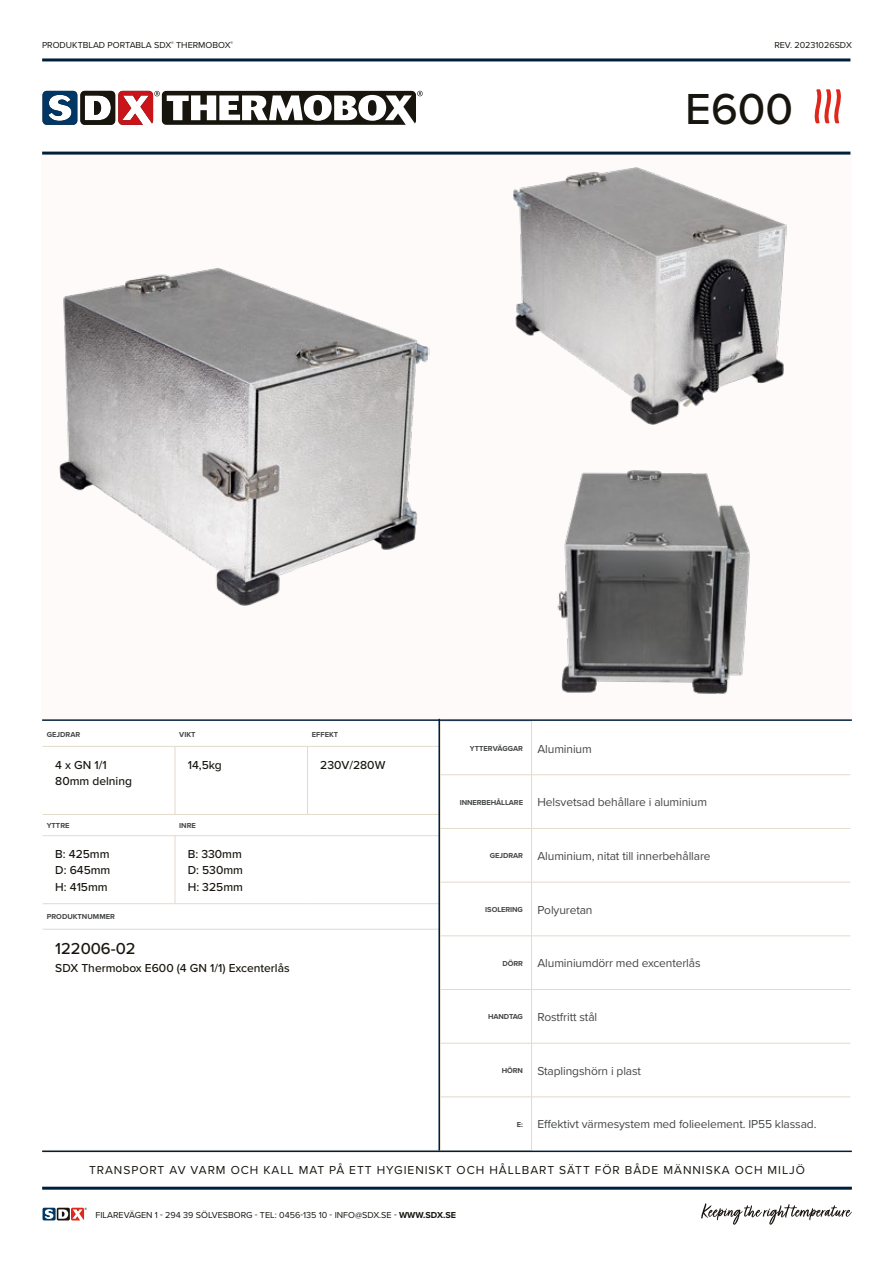
<style>
.page{position:relative;width:893px;height:1263px;background:#fff}
.page>*{position:absolute;margin:0;border:0;box-sizing:border-box;transform-origin:0 0}
.t1{font:500 45px "Proxima Nova";color:#18150f}
.t2{font:500 16.5px "Proxima Nova";color:#18150f}
.t3{font:12px "Proxima Nova";letter-spacing:-.01em;color:#454847}
.t4{font:500 12px/16.5px "Proxima Nova";color:#18150f;text-align:justify}
.t5{font:12px "Proxima Nova";letter-spacing:.08em;color:#18150f}
.t6{font:9px "Proxima Nova";color:#18150f}
.t7{font:700 7.5px "Proxima Nova";color:#454847}
.s1{font-weight:400;font-size:12px}
.s2{font-weight:700;font-size:7.5px}
.s3{font-weight:700}
</style>
<div class="page">
<div style="left:41px;top:154px;width:405px;height:565px;background:#fefafa"></div>
<img style="left:59px;top:268px;width:370px;height:338px">
<div style="left:447px;top:154px;width:405px;height:282px;background:#fefafa"></div>
<img style="left:513px;top:167px;width:274px;height:257px">
<div style="left:447px;top:436px;width:405px;height:285px;background:#fefafa"></div>
<img style="left:557px;top:470px;width:193px;height:224px">
<hr style="left:43px;top:746px;width:132px;height:1px;background:#e2dacb">
<hr style="left:175px;top:746px;width:132px;height:1px;background:#e2dacb">
<hr style="left:175px;top:746px;width:1px;height:68px;background:#e2dacb">
<hr style="left:307px;top:746px;width:133px;height:1px;background:#e2dacb">
<hr style="left:43px;top:814px;width:132px;height:1px;background:#e2dacb">
<hr style="left:175px;top:814px;width:132px;height:1px;background:#e2dacb">
<hr style="left:307px;top:814px;width:133px;height:1px;background:#e2dacb">
<hr style="left:43px;top:903px;width:132px;height:1px;background:#e2dacb">
<hr style="left:175px;top:903px;width:132px;height:1px;background:#e2dacb">
<hr style="left:307px;top:903px;width:133px;height:1px;background:#e2dacb">
<hr style="left:43px;top:835px;width:132px;height:1px;background:#e2dacb">
<hr style="left:175px;top:835px;width:132px;height:1px;background:#e2dacb">
<hr style="left:175px;top:836px;width:1px;height:67px;background:#e2dacb">
<hr style="left:307px;top:835px;width:133px;height:1px;background:#e2dacb">
<hr style="left:43px;top:929px;width:132px;height:1px;background:#e2dacb">
<hr style="left:175px;top:929px;width:132px;height:1px;background:#e2dacb">
<hr style="left:307px;top:929px;width:133px;height:1px;background:#e2dacb">
<hr style="left:307px;top:746px;width:1px;height:68px;background:#e2dacb">
<hr style="left:440px;top:721px;width:92px;height:1px;background:#e2dacb">
<hr style="left:440px;top:721px;width:1px;height:53px;background:#e2dacb">
<hr style="left:531px;top:721px;width:1px;height:53px;background:#e2dacb">
<hr style="left:440px;top:774px;width:91px;height:1px;background:#e2dacb">
<hr style="left:440px;top:775px;width:1px;height:53px;background:#e2dacb">
<hr style="left:531px;top:774px;width:319px;height:1px;background:#e2dacb">
<hr style="left:531px;top:775px;width:1px;height:53px;background:#e2dacb">
<hr style="left:440px;top:828px;width:91px;height:1px;background:#e2dacb">
<hr style="left:440px;top:829px;width:1px;height:53px;background:#e2dacb">
<hr style="left:531px;top:828px;width:319px;height:1px;background:#e2dacb">
<hr style="left:531px;top:829px;width:1px;height:53px;background:#e2dacb">
<hr style="left:440px;top:882px;width:91px;height:1px;background:#e2dacb">
<hr style="left:440px;top:882px;width:1px;height:54px;background:#e2dacb">
<hr style="left:531px;top:882px;width:319px;height:1px;background:#e2dacb">
<hr style="left:531px;top:882px;width:1px;height:54px;background:#e2dacb">
<hr style="left:440px;top:935px;width:91px;height:1px;background:#e2dacb">
<hr style="left:440px;top:936px;width:1px;height:53px;background:#e2dacb">
<hr style="left:531px;top:935px;width:319px;height:1px;background:#e2dacb">
<hr style="left:531px;top:936px;width:1px;height:53px;background:#e2dacb">
<hr style="left:440px;top:989px;width:91px;height:1px;background:#e2dacb">
<hr style="left:440px;top:990px;width:1px;height:53px;background:#e2dacb">
<hr style="left:531px;top:989px;width:319px;height:1px;background:#e2dacb">
<hr style="left:531px;top:990px;width:1px;height:53px;background:#e2dacb">
<hr style="left:440px;top:1043px;width:91px;height:1px;background:#e2dacb">
<hr style="left:440px;top:1043px;width:1px;height:54px;background:#e2dacb">
<hr style="left:531px;top:1043px;width:319px;height:1px;background:#e2dacb">
<hr style="left:531px;top:1043px;width:1px;height:54px;background:#e2dacb">
<hr style="left:440px;top:1097px;width:91px;height:1px;background:#e2dacb">
<hr style="left:440px;top:1097px;width:1px;height:53px;background:#e2dacb">
<hr style="left:531px;top:1097px;width:319px;height:1px;background:#e2dacb">
<hr style="left:531px;top:1097px;width:1px;height:53px;background:#e2dacb">
<hr style="left:42px;top:1150px;width:810px;height:2px;background:#001f39">
<hr style="left:42px;top:1187px;width:810px;height:3px;background:#001f39">
<hr style="left:42px;top:58px;width:808px;height:3px;background:#001f39">
<hr style="left:42px;top:152px;width:808px;height:3px;background:#001f39">
<svg style="left:43px;top:91px;width:380px;height:34px"></svg>
<svg style="left:43px;top:1208px;width:44px;height:12px"></svg>
<svg style="left:701px;top:1203px;width:151px;height:22px"></svg>
<hr style="left:42px;top:719px;width:810px;height:2px;background:#001f39">
<hr style="left:438px;top:719px;width:2px;height:431px;background:#001f39">
<svg style="left:814px;top:89px;width:27px;height:34px"></svg>
<p class="t6" style="left:42px;top:39px;width:193px">PRODUKTBLAD PORTABLA SDX<sup>®</sup> THERMOBOX<sup>®</sup></p>
<p class="t6" style="left:774px;top:39px;width:79px">REV. 20231026SDX</p>
<h1 class="t1" style="left:685px;top:76px;width:109px">E600</h1>
<p class="t7" style="left:47px;top:728px;width:35px">GEJDRAR</p>
<p class="t7" style="left:179px;top:728px;width:18px">VIKT</p>
<p class="t7" style="left:312px;top:728px;width:28px">EFFEKT</p>
<p class="t4" style="left:55px;top:756px;width:78px">4 x GN 1/1<br>80mm delning</p>
<p class="t4" style="left:188px;top:756px;width:36px">14,5kg</p>
<p class="t4" style="left:320px;top:756px;width:67px">230V/280W</p>
<p class="t7" style="left:47px;top:820px;width:24px">YTTRE</p>
<p class="t7" style="left:179px;top:820px;width:18px">INRE</p>
<p class="t4" style="left:55px;top:845px;width:57px">B: 425mm D: 645mm H: 415mm</p>
<p class="t4" style="left:188px;top:845px;width:57px">B: 330mm D: 530mm H: 325mm</p>
<p class="t7" style="left:47px;top:911px;width:70px">PRODUKTNUMMER</p>
<h2 class="t2" style="left:55px;top:936px;width:82px">122006-02</h2>
<p class="t4" style="left:55px;top:959px;width:236px">SDX Thermobox E600 (4 GN 1/1) Excenterlås</p>
<p class="t7" style="left:470px;top:743px;width:123px">YTTERVÄGGAR <span class="s1">Aluminium</span></p>
<p class="t3" style="left:460px;top:793px;width:249px"><span class="s2">INNERBEHÅLLARE</span> Helsvetsad behållare i aluminium</p>
<p class="t3" style="left:490px;top:847px;width:222px"><span class="s2">GEJDRAR</span> Aluminium, nitat till innerbehållare</p>
<p class="t3" style="left:485px;top:901px;width:109px"><span class="s2">ISOLERING</span> Polyuretan</p>
<p class="t3" style="left:502px;top:954px;width:200px"><span class="s2">DÖRR</span> Aluminiumdörr med excenterlås</p>
<p class="t3" style="left:488px;top:1008px;width:111px"><span class="s2">HANDTAG</span> Rostfritt stål</p>
<p class="t3" style="left:502px;top:1062px;width:141px"><span class="s2">HÖRN</span> Staplingshörn i plast</p>
<p class="t3" style="left:517px;top:1115px;width:301px"><span class="s2">E:</span> Effektivt värmesystem med folieelement. IP55 klassad.</p>
<p class="t5" style="left:89px;top:1161px;width:717px">TRANSPORT AV VARM OCH KALL MAT PÅ ETT HYGIENISKT OCH HÅLLBART SÄTT FÖR BÅDE MÄNNISKA OCH MILJÖ</p>
<p class="t6" style="left:95px;top:1208px;width:362px">FILAREVÄGEN 1 - 294 39 SÖLVESBORG - TEL: 0456-135 10 - INFO@SDX.SE - <span class="s3">WWW.SDX.SE</span></p>
</div>
